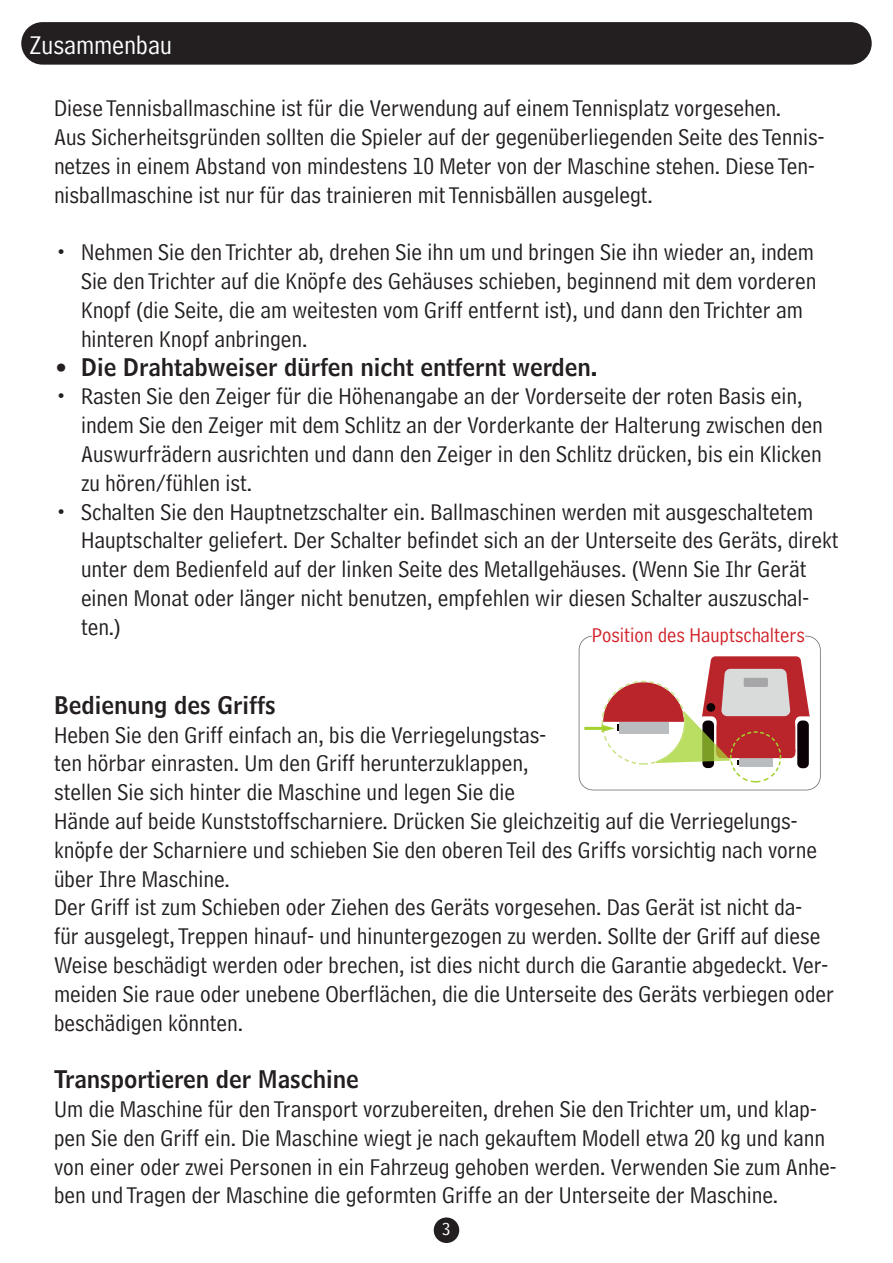
<style>
.page{position:relative;width:893px;height:1263px;background:#fff}
.page>*{position:absolute;margin:0;border:0;box-sizing:border-box;transform-origin:0 0}
.t1{font:27px "Bell Centennial Std Address";color:#fff}
.t2{font:24px/28.8px "Bell Centennial Std Address";color:#231f20}
.t3{font:24px "Bell Centennial Std Name Num";color:#231f20}
.t4{font:21px "Bell Centennial Std Address";color:#d1232a}
.t5{font:18px "Bell Centennial Std Address";color:#fff}
</style>
<div class="page">
<div style="left:434px;top:1217px;width:25px;height:26px;background:#231f20;border-radius:50%"></div>
<div style="left:21px;top:22px;width:851px;height:43px;background:#231f20;border-radius:21px"></div>
<svg style="left:579px;top:636px;width:242px;height:154px"></svg>
<div style="left:592px;top:628px;width:213px;height:14px;background:#fff"></div>
<p class="t1" style="left:30px;top:29px;width:144px">Zusammenbau</p>
<p class="t2" style="left:54px;top:94px;width:772px">Diese Tennisballmaschine ist für die Verwendung auf einem Tennisplatz vorgesehen.<br>Aus Sicherheitsgründen sollten die Spieler auf der gegenüberliegenden Seite des Tennis&shy;netzes in einem Abstand von mindestens 10 Meter von der Maschine stehen. Diese Ten&shy;nisballmaschine ist nur für das trainieren mit Tennisbällen ausgelegt.</p>
<p class="t2" style="left:81px;top:238px;width:737px;text-indent:-27px">• Nehmen Sie den Trichter ab, drehen Sie ihn um und bringen Sie ihn wieder an, indem Sie den Trichter auf die Knöpfe des Gehäuses schieben, beginnend mit dem vorderen Knopf (die Seite, die am weitesten vom Griff entfernt ist), und dann den Trichter am hinteren Knopf anbringen.</p>
<p class="t3" style="left:54px;top:352px;width:545px">• Die Drahtabweiser dürfen nicht entfernt werden.</p>
<p class="t2" style="left:81px;top:382px;width:743px;text-indent:-27px">• Rasten Sie den Zeiger für die Höhenangabe an der Vorderseite der roten Basis ein, indem Sie den Zeiger mit dem Schlitz an der Vorderkante der Halterung zwischen den Auswurfrädern ausrichten und dann den Zeiger in den Schlitz drücken, bis ein Klicken zu hören/fühlen ist.</p>
<p class="t2" style="left:81px;top:497px;width:759px;text-indent:-27px">• Schalten Sie den Hauptnetzschalter ein. Ballmaschinen werden mit ausgeschaltetem Hauptschalter geliefert. Der Schalter befindet sich an der Unterseite des Geräts, direkt unter dem Bedienfeld auf der linken Seite des Metallgehäuses. (Wenn Sie Ihr Gerät einen Monat oder länger nicht benutzen, empfehlen wir diesen Schalter auszuschal&shy;ten.)</p>
<p class="t4" style="left:592px;top:623px;width:214px">Position des Hauptschalters</p>
<p class="t3" style="left:54px;top:690px;width:223px">Bedienung des Griffs</p>
<p class="t2" style="left:54px;top:720px;width:782px">Heben Sie den Griff einfach an, bis die Verriegelungstas-<br>ten hörbar einrasten. Um den Griff herunterzuklappen,<br>stellen Sie sich hinter die Maschine und legen Sie die<br>Hände auf beide Kunststoffscharniere. Drücken Sie gleichzeitig auf die Verriegelungs&shy;knöpfe der Scharniere und schieben Sie den oberen Teil des Griffs vorsichtig nach vorne über Ihre Maschine.<br>Der Griff ist zum Schieben oder Ziehen des Geräts vorgesehen. Das Gerät ist nicht da-<br>für ausgelegt, Treppen hinauf- und hinuntergezogen zu werden. Sollte der Griff auf diese Weise beschädigt werden oder brechen, ist dies nicht durch die Garantie abgedeckt. Ver&shy;meiden Sie raue oder unebene Oberflächen, die die Unterseite des Geräts verbiegen oder beschädigen könnten.</p>
<p class="t3" style="left:54px;top:1064px;width:306px">Transportieren der Maschine</p>
<p class="t2" style="left:54px;top:1095px;width:784px">Um die Maschine für den Transport vorzubereiten, drehen Sie den Trichter um, und klap&shy;pen Sie den Griff ein. Die Maschine wiegt je nach gekauftem Modell etwa 20 kg und kann von einer oder zwei Personen in ein Fahrzeug gehoben werden. Verwenden Sie zum Anhe&shy;ben und Tragen der Maschine die geformten Griffe an der Unterseite der Maschine.</p>
<p class="t5" style="left:442px;top:1218px;width:9px">3</p>
</div>
